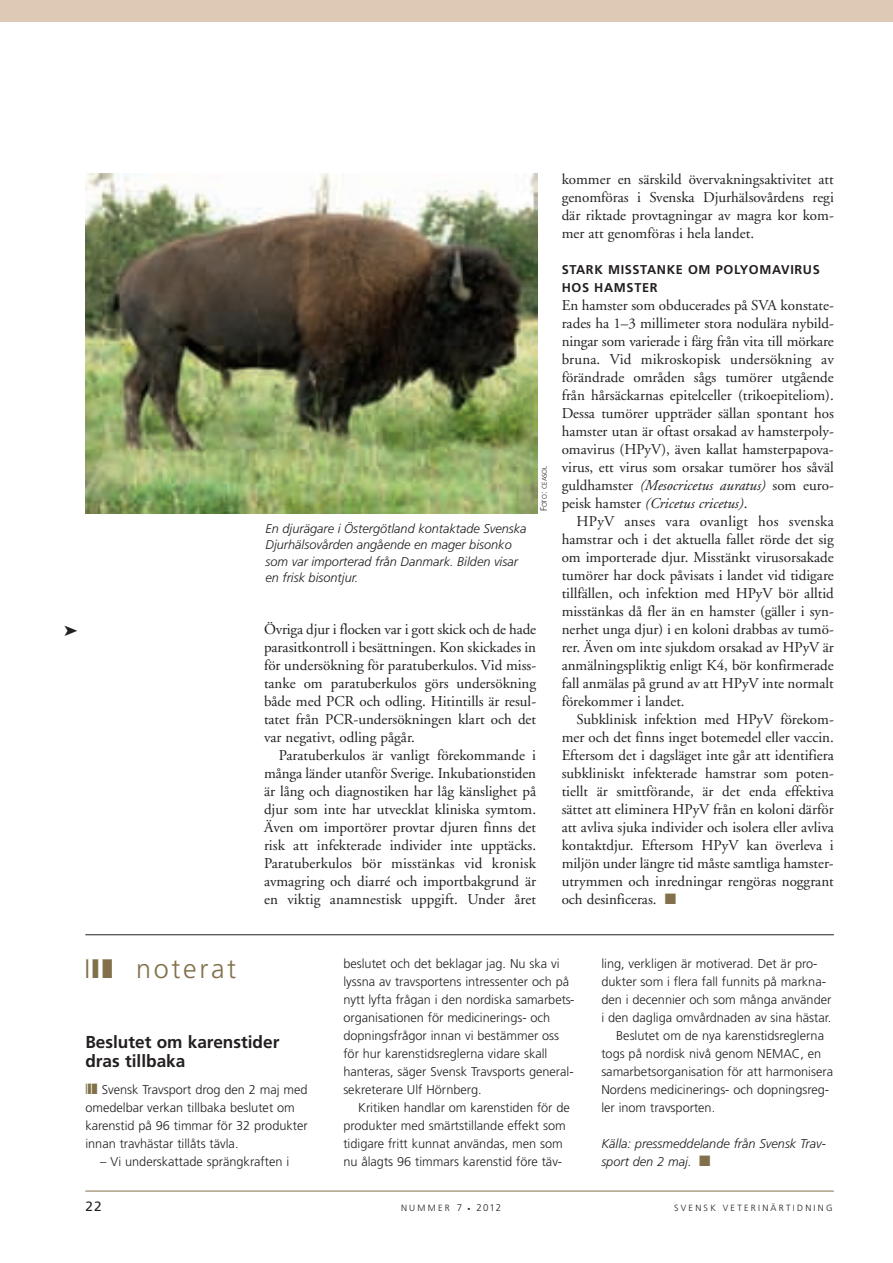
<style>
.page{position:relative;width:893px;height:1263px;background:#fff}
.page>*{position:absolute;margin:0;border:0;box-sizing:border-box;transform-origin:0 0}
.t1{font:300 27px "Frutiger";letter-spacing:.1em;color:#82704a}
.t2{font:700 17.25px/19.5px "Frutiger";color:#231f20}
.t3{font:15px/18px "Adobe Garamond";color:#231f20;text-align:justify}
.t4{font:13.5px "Frutiger";color:#231f20}
.t5{font:300 12.75px/18px "Frutiger";color:#231f20}
.t6{font:italic 300 12.75px/16.5px "Frutiger";color:#231f20}
.t7{font:700 12.75px/18px "Frutiger";letter-spacing:.05em;color:#231f20}
.t8{font:300 9px "Frutiger";letter-spacing:.25em;color:#231f20}
.t9{font:300 6.75px "Frutiger";color:#231f20}
.s1{font-size:9px}
.s2{font-style:italic}
.s3{color:#82704a}
.s4{font-size:9.75px}
.s5{font-size:6px}
</style>
<div class="page">
<div style="left:0;top:0;width:893px;height:22px;background:#ddc9b6"></div>
<hr style="left:85px;top:1191px;width:749px;height:1px;background:#82704a">
<img style="left:85px;top:173px;width:452px;height:341px">
<hr style="left:85px;top:934px;width:749px;height:1px;background:#231f20">
<p class="t6" style="left:265px;top:521px;width:263px">En djurägare i Östergötland kontaktade Svenska Djurhälsovården angående en mager bisonko som var importerad från Danmark. Bilden visar en frisk bisontjur.</p>
<p class="t9" style="left:542px;top:511px;width:47px;rotate:-90deg"><span class="s1">F</span>OTO<span class="s1">:</span> CEASOL</p>
<p class="t3" style="left:264px;top:622px;width:274px">Övriga djur i flocken var i gott skick och de hade parasitkontroll i besättningen. Kon skicka des in för undersökning för paratuberkulos. Vid miss&shy;tanke om paratuberkulos görs undersökning både med PCR och odling. Hitintills är resul&shy;tatet från PCR-undersökningen klart och det var negativt, odling pågår.</p>
<p class="t3" style="left:264px;top:748px;width:274px;text-indent:15px">Paratuberkulos är vanligt förekommande i många länder utanför Sverige. Inkubationstiden är lång och diagnostiken har låg känslighet på djur som inte har utvecklat kliniska symtom.<br>Även om importörer provtar djuren finns det risk att infekterade individer inte upptäcks.<br>Paratuberkulos bör misstänkas vid kronisk avmagring och diarré och importbakgrund är en viktig anamnestisk uppgift. Under året</p>
<p class="t3" style="left:562px;top:172px;width:274px">kommer en särskild övervakningsaktivitet att genomföras i Svenska Djurhälsovårdens regi där riktade provtagningar av magra kor kom&shy;mer att genomföras i hela landet.</p>
<p class="t7" style="left:562px;top:262px;width:260px">STARK MISSTANKE OM POLYOMAVIRUS<br>HOS HAMSTER</p>
<p class="t3" style="left:562px;top:298px;width:274px">En hamster som obducerades på SVA konstate&shy;rades ha 1–3 millimeter stora nodulära nybild&shy;ningar som varierade i färg från vita till mörkare bruna. Vid mikroskopisk undersökning av förändrade områden sågs tumörer utgående från hårsäckarnas epitelceller (trikoepiteliom).<br>Dessa tumörer uppträder sällan spontant hos hamster utan är oftast orsakad av hamsterpoly&shy;omavirus (HPyV), även kallat hamsterpapova&shy;virus, ett virus som orsakar tumörer hos såväl guldhamster <span class="s2">(Mesocricetus auratus)</span> som euro - peisk hamster <span class="s2">(Cricetus cricetus)</span>.</p>
<p class="t3" style="left:562px;top:514px;width:274px;text-indent:15px">HPyV anses vara ovanligt hos svenska hamstrar och i det aktuella fallet rörde det sig om importerade djur. Misstänkt virusorsakade tumörer har dock påvisats i landet vid tidigare tillfällen, och infektion med HPyV bör alltid misstänkas då fler än en hamster (gäller i syn&shy;nerhet unga djur) i en koloni drabbas av tumö&shy;rer. Även om inte sjukdom orsakad av HPyV är anmälningspliktig enligt K4, bör konfirmerade fall anmälas på grund av att HPyV inte normalt förekommer i landet.</p>
<p class="t3" style="left:562px;top:712px;width:274px;text-indent:15px">Subklinisk infektion med HPyV förekom&shy;mer och det finns inget botemedel eller vaccin.<br>Eftersom det i dagsläget inte går att identifiera subkliniskt infekterade hamstrar som poten - tiellt är smittförande, är det enda effektiva sättet att eliminera HPyV från en koloni därför att avliva sjuka individer och isolera eller avliva kontaktdjur. Eftersom HPyV kan överleva i miljön under längre tid måste samtliga hamster - utrymmen och inredningar rengöras noggrant och desinficeras. <span class="s3">■</span></p>
<h1 class="t1" style="left:85px;top:957px;width:152px">❘❙❚ noterat</h1>
<p class="t2" style="left:85px;top:1033px;width:196px">Beslutet om karenstider dras tillbaka</p>
<p class="t5" style="left:85px;top:1082px;width:224px"><span class="s3">❘❙❚</span> Svensk Travsport drog den 2 maj med omedelbar verkan tillbaka beslutet om karenstid på 96 timmar för 32 produkter innan travhästar tillåts tävla.</p>
<p class="t5" style="left:100px;top:1154px;width:190px">– Vi underskattade sprängkraften i</p>
<p class="t5" style="left:343px;top:956px;width:233px">beslutet och det beklagar jag. Nu ska vi lyssna av travsportens intressenter och på nytt lyfta frågan i den nordiska samarbets&shy;organisationen för medicinerings- och dopningsfrågor innan vi bestämmer oss för hur karenstidsreglerna vidare skall hanteras, säger Svensk Travsports general&shy;sekreterare Ulf Hörnberg.</p>
<p class="t5" style="left:343px;top:1100px;width:228px;text-indent:15px">Kritiken handlar om karenstiden för de produkter med smärtstillande effekt som tidigare fritt kunnat användas, men som nu ålagts 96 timmars karenstid före täv-</p>
<p class="t5" style="left:601px;top:956px;width:218px">ling, verkligen är motiverad. Det är pro-</p>
<p class="t5" style="left:601px;top:974px;width:226px">dukter som i flera fall funnits på markna-</p>
<p class="t5" style="left:601px;top:992px;width:231px">den i decennier och som många använder</p>
<p class="t5" style="left:601px;top:1010px;width:232px">i den dagliga omvårdnaden av sina hästar.</p>
<p class="t5" style="left:616px;top:1028px;width:209px">Beslutet om de nya karenstidsreglerna</p>
<p class="t5" style="left:601px;top:1046px;width:221px">togs på nordisk nivå genom NEMAC, en</p>
<p class="t5" style="left:601px;top:1064px;width:233px">samarbetsorganisation för att harmonisera</p>
<p class="t5" style="left:601px;top:1082px;width:229px">Nordens medicinerings- och dopningsreg-</p>
<p class="t5" style="left:601px;top:1100px;width:115px">ler inom travsporten.</p>
<p class="t6" style="left:601px;top:1136px;width:226px;line-height:18px">Källa: pressmeddelande från Svensk Trav&shy;sport den 2 maj. <span class="s3">■</span></p>
<p class="t4" style="left:85px;top:1201px;width:18px">22</p>
<p class="t8" style="left:401px;top:1204px;width:102px">NUMMER <span class="s4">7</span> <span class="s5">•</span> <span class="s4">2012</span></p>
<p class="t8" style="left:674px;top:1204px;width:160px">SVENSK VETERINÄRTIDNING</p>
</div>
